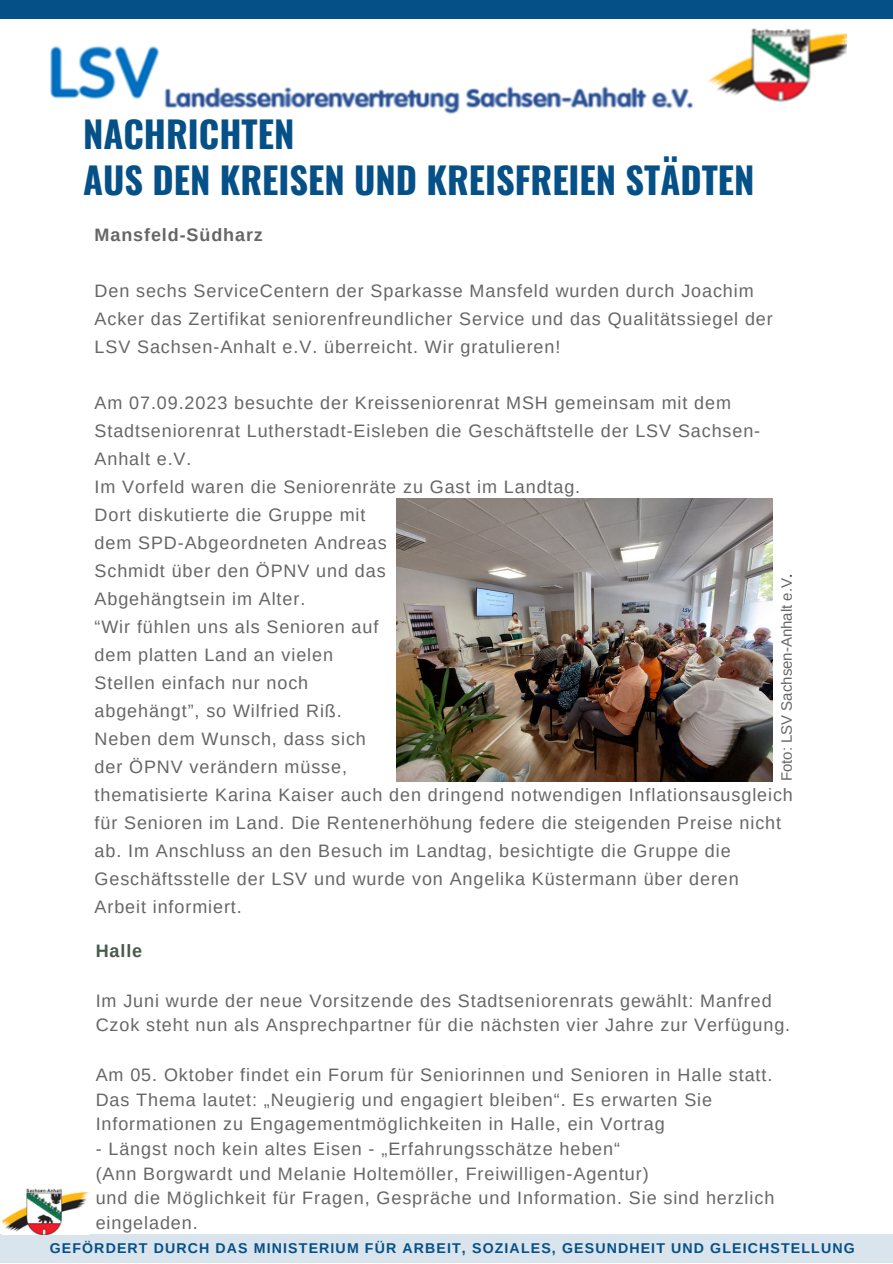
<style>
.page{position:relative;width:893px;height:1264px;background:#fff}
.page>*{position:absolute;margin:0;border:0;box-sizing:border-box;transform-origin:0 0}
.t1{font:700 36.3px "Oswald";color:#055087}
.t2{font:18px/28px "Arimo";letter-spacing:.05em;color:#666}
.t3{font:700 18px "Arimo";letter-spacing:.05em;color:#666}
.t4{font:700 18px "Arimo";letter-spacing:.05em;color:#485a4e}
.t5{font:15px "Arimo";color:#666}
.t6{font:700 14.1px "Arimo";letter-spacing:.08em;color:#055087}
.s1{color:#000}
</style>
<div class="page">
<div style="left:0;top:1234px;width:892px;height:28px;background:#d9e4ed"></div>
<div style="left:0;top:0;width:892px;height:19px;background:#055087"></div>
<img style="left:50px;top:28px;width:796px;height:86px">
<img style="left:2px;top:1188px;width:87px;height:46px">
<img style="left:396px;top:498px;width:376px;height:283px">
<p class="t1" style="left:83px;top:106px;width:213px">NACHRICHTEN</p>
<p class="t1" style="left:83px;top:152px;width:673px">AUS DEN KREISEN UND KREISFREIEN STÄDTEN</p>
<p class="t3" style="left:94px;top:224px;width:170px">Mansfeld-Südharz</p>
<p class="t2" style="left:94px;top:276px;width:679px">Den sechs ServiceCentern der Sparkasse Mansfeld wurden durch Joachim<br>Acker das Zertifikat seniorenfreundlicher Service und das Qualitätssiegel der<br>LSV Sachsen-Anhalt e.V. überreicht. Wir gratulieren!</p>
<p class="t2" style="left:94px;top:388px;width:667px">Am 07.09.2023 besuchte der Kreisseniorenrat MSH gemeinsam mit dem<br>Stadtseniorenrat Lutherstadt-Eisleben die Geschäftstelle der LSV Sachsen-<br>Anhalt e.V.</p>
<p class="t2" style="left:94px;top:472px;width:487px">Im Vorfeld waren die Seniorenräte zu Gast im Landtag.</p>
<p class="t2" style="left:94px;top:500px;width:272px">Dort diskutierte die Gruppe mit</p>
<p class="t2" style="left:94px;top:528px;width:294px">dem SPD-Abgeordneten Andreas</p>
<p class="t2" style="left:94px;top:556px;width:292px">Schmidt über den ÖPNV und das</p>
<p class="t2" style="left:94px;top:584px;width:212px">Abgehängtsein im Alter.</p>
<p class="t2" style="left:94px;top:612px;width:285px">“Wir fühlen uns als Senioren auf</p>
<p class="t2" style="left:94px;top:640px;width:240px">dem platten Land an vielen</p>
<p class="t2" style="left:94px;top:668px;width:215px">Stellen einfach nur noch</p>
<p class="t2" style="left:94px;top:696px;width:249px">abgehängt”, so Wilfried Riß.</p>
<p class="t2" style="left:94px;top:724px;width:273px">Neben dem Wunsch, dass sich</p>
<p class="t2" style="left:94px;top:752px;width:254px">der ÖPNV verändern müsse,</p>
<p class="t2" style="left:94px;top:780px;width:699px">thematisierte Karina Kaiser auch den dringend notwendigen Inflationsausgleich für Senioren im Land. Die Rentenerhöhung federe die steigenden Preise nicht ab. Im Anschluss an den Besuch im Landtag, besichtigte die Gruppe die Geschäftsstelle der LSV und wurde von Angelika Küstermann über deren Arbeit informiert.</p>
<p class="t5" style="left:778px;top:781px;width:209px;rotate:-90deg">Foto: LSV Sachsen-Anhalt e.V<span class="s1">.</span></p>
<p class="t4" style="left:96px;top:940px;width:48px">Halle</p>
<p class="t2" style="left:96px;top:987px;width:696px;line-height:24.8px">Im Juni wurde der neue Vorsitzende des Stadtseniorenrats gewählt: Manfred<br>Czok steht nun als Ansprechpartner für die nächsten vier Jahre zur Verfügung.</p>
<p class="t2" style="left:96px;top:1062px;width:678px;line-height:24.8px">Am 05. Oktober findet ein Forum für Seniorinnen und Senioren in Halle statt.<br>Das Thema lautet: „Neugierig und engagiert bleiben“. Es erwarten Sie<br>Informationen zu Engagementmöglichkeiten in Halle, ein Vortrag</p>
<p class="t2" style="left:96px;top:1134px;width:526px">- Längst noch kein altes Eisen - „Erfahrungsschätze heben“</p>
<p class="t2" style="left:96px;top:1159px;width:554px">(Ann Borgwardt und Melanie Holtemöller, Freiwilligen-Agentur)</p>
<p class="t2" style="left:96px;top:1185px;width:680px;line-height:24.8px">und die Möglichkeit für Fragen, Gespräche und Information. Sie sind herzlich eingeladen.</p>
<p class="t6" style="left:50px;top:1239px;width:806px">GEFÖRDERT DURCH DAS MINISTERIUM FÜR ARBEIT, SOZIALES, GESUNDHEIT UND GLEICHSTELLUNG</p>
</div>
